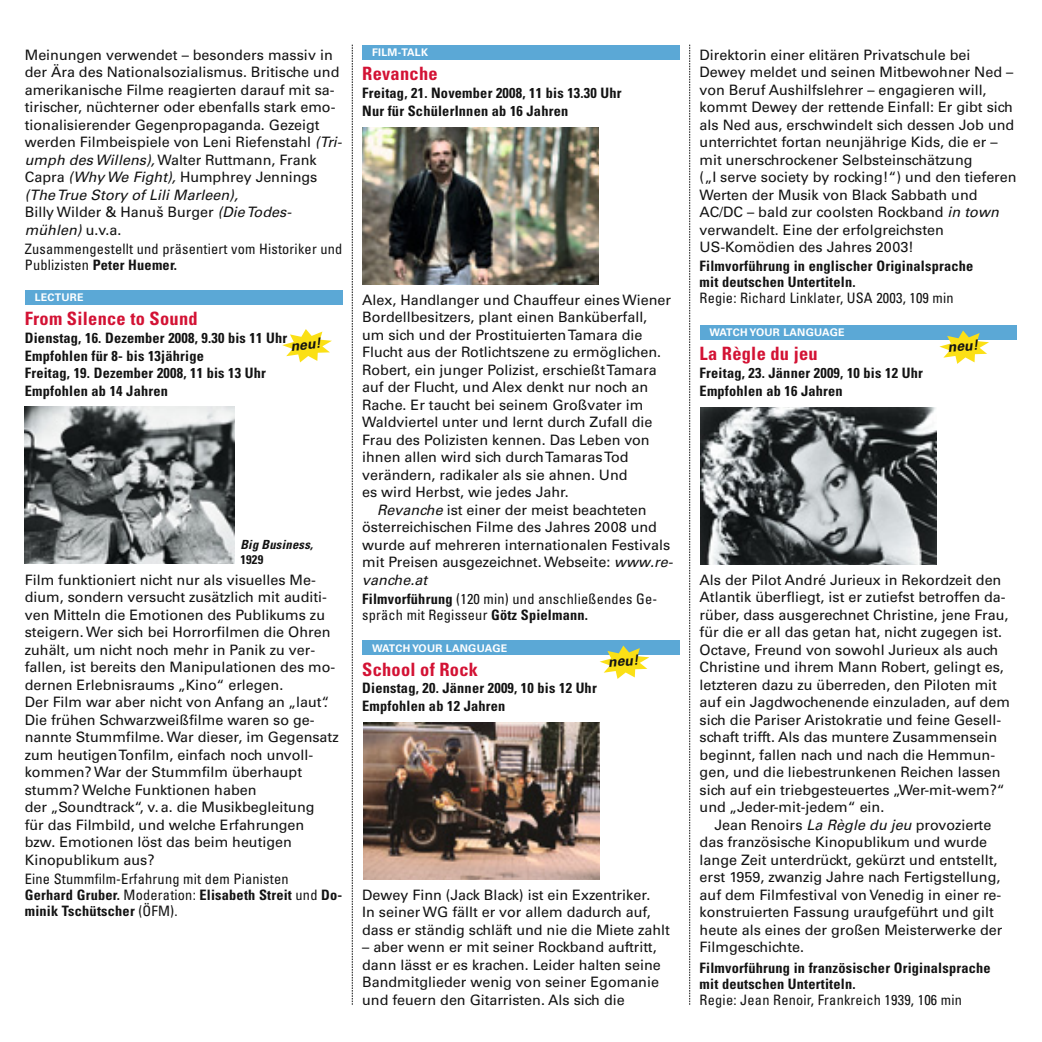
<style>
.page{position:relative;width:1042px;height:1042px;background:#fff}
.page>*{position:absolute;margin:0;border:0;box-sizing:border-box;transform-origin:0 0}
.t1{font:700 condensed 18.38px "Univers LT";letter-spacing:.015em;color:#d31234}
.t2{font:14.35px/17.5px "Univers LT";color:#131313}
.t3{font:700 condensed 14.35px/17.5px "Univers LT";letter-spacing:.015em;color:#131313}
.t4{font:condensed 14.35px/15.8px "Univers LT";letter-spacing:.015em;color:#131313}
.t5{font:italic 14.35px "Univers LT";letter-spacing:.005em;color:#131313}
.t6{font:italic 700 14px "Univers LT";color:#131313}
.t7{font:italic 700 condensed 12.6px "Univers LT";letter-spacing:.02em;color:#131313}
.t8{font:700 condensed 12.6px "Univers LT";color:#131313}
.t9{font:700 10.5px "Univers LT";letter-spacing:.025em;color:#fff}
.s1{font-style:italic}
.s2{font-weight:700}
</style>
<div class="page">
<div style="left:25px;top:290px;width:317px;height:15px;background:#5ba8d6"></div>
<div style="left:362px;top:640px;width:318px;height:15px;background:#5ba8d6"></div>
<div style="left:362px;top:45px;width:318px;height:15px;background:#5ba8d6"></div>
<div style="left:701px;top:325px;width:316px;height:15px;background:#5ba8d6"></div>
<svg style="left:939px;top:330px;width:50px;height:34px"></svg>
<svg style="left:600px;top:645px;width:49px;height:34px"></svg>
<svg style="left:282px;top:329px;width:50px;height:33px"></svg>
<img style="left:25px;top:406px;width:209px;height:158px">
<img style="left:362px;top:127px;width:236px;height:158px">
<img style="left:363px;top:722px;width:236px;height:158px">
<img style="left:701px;top:407px;width:236px;height:158px">
<svg style="left:352px;top:45px;width:1px;height:960px"></svg>
<svg style="left:689px;top:45px;width:1px;height:960px"></svg>
<p class="t2" style="left:25px;top:47px;width:319px">Meinungen verwendet – besonders massiv in der Ära des Nationalsozialismus. Britische und amerikanische Filme reagierten darauf mit sa&shy;tirischer, nüchterner oder ebenfalls stark emo&shy;tionalisierender Gegenpropaganda. Gezeigt werden Filmbeispiele von Leni Riefenstahl <span class="s1">(Tri&shy;umph des Willens),</span> Walter Ruttmann, Frank Capra <span class="s1">(Why We Fight),</span> Humphrey Jennings <span class="s1">(The True Story of Lili Marleen),<br></span>Billy Wilder &amp; Hanuš Burger <span class="s1">(Die Todes - mühlen)</span> u.v.a.</p>
<p class="t4" style="left:25px;top:242px;width:319px">Zusammengestellt und präsentiert vom Historiker und<br>Publizisten <span class="s2">Peter Huemer.</span></p>
<p class="t9" style="left:35px;top:294px;width:50px">LECTURE</p>
<p class="t1" style="left:25px;top:312px;width:174px">From Silence to Sound</p>
<p class="t3" style="left:25px;top:330px;width:264px">Dienstag, 16. Dezember 2008, 9.30 bis 11 Uhr Empfohlen für 8- bis 13jährige<br>Freitag, 19. Dezember 2008, 11 bis 13 Uhr Empfohlen ab 14 Jahren</p>
<p class="t6" style="left:290px;top:340px;width:32px;rotate:-5deg">neu!</p>
<p class="t7" style="left:240px;top:540px;width:74px">Big Business,</p>
<p class="t8" style="left:240px;top:555px;width:24px">1929</p>
<p class="t2" style="left:25px;top:572px;width:315px">Film funktioniert nicht nur als visuelles Me&shy;dium, sondern versucht zusätzlich mit auditi&shy;ven Mitteln die Emotionen des Publikums zu steigern. Wer sich bei Horrorfilmen die Ohren zuhält, um nicht noch mehr in Panik zu ver - fallen, ist bereits den Manipulationen des mo&shy;dernen Erlebnisraums „Kino“ erlegen.<br>Der Film war aber nicht von Anfang an „laut“.<br>Die frühen Schwarzweißfilme waren so ge&shy;nannte Stummfilme. War dieser, im Gegensatz zum heutigen Tonfilm, einfach noch unvoll&shy;kommen? War der Stummfilm überhaupt stumm? Welche Funktionen haben<br>der „Soundtrack“, v. a. die Musikbegleitung<br>für das Filmbild, und welche Erfahrungen<br>bzw. Emotionen löst das beim heutigen<br>Kino publikum aus?</p>
<p class="t4" style="left:25px;top:872px;width:319px">Eine Stummfilm-Erfahrung mit dem Pianisten<br><span class="s2">Gerhard Gruber.</span> Moderation: <span class="s2">Elisabeth Streit</span> und <span class="s2">Do&shy;minik Tschütscher</span> (ÖFM).</p>
<p class="t9" style="left:372px;top:49px;width:57px">FILM-TALK</p>
<p class="t1" style="left:362px;top:67px;width:77px">Revanche</p>
<p class="t3" style="left:362px;top:85px;width:261px">Freitag, 21. November 2008, 11 bis 13.30 Uhr<br>Nur für SchülerInnen ab 16 Jahren</p>
<p class="t2" style="left:362px;top:292px;width:310px">Alex, Handlanger und Chauffeur eines Wiener</p>
<p class="t2" style="left:362px;top:310px;width:287px">Bordellbesitzers, plant einen Banküberfall,</p>
<p class="t2" style="left:362px;top:327px;width:282px">um sich und der Prostituierten Tamara die</p>
<p class="t2" style="left:362px;top:345px;width:300px">Flucht aus der Rotlichtszene zu ermöglichen.</p>
<p class="t2" style="left:362px;top:362px;width:296px">Robert, ein junger Polizist, erschießt Tamara</p>
<p class="t2" style="left:362px;top:380px;width:287px">auf der Flucht, und Alex denkt nur noch an</p>
<p class="t2" style="left:362px;top:397px;width:282px">Rache. Er taucht bei seinem Großvater im</p>
<p class="t2" style="left:362px;top:415px;width:292px">Waldviertel unter und lernt durch Zufall die</p>
<p class="t2" style="left:362px;top:432px;width:289px">Frau des Polizisten kennen. Das Leben von</p>
<p class="t2" style="left:362px;top:450px;width:268px">ihnen allen wird sich durch Tamaras Tod</p>
<p class="t2" style="left:362px;top:467px;width:267px">verändern, radikaler als sie ahnen. Und</p>
<p class="t2" style="left:362px;top:485px;width:208px">es wird Herbst, wie jedes Jahr.</p>
<p class="t2" style="left:377px;top:502px;width:271px"><span class="s1">Revanche</span> ist einer der meist beachteten</p>
<p class="t2" style="left:362px;top:520px;width:296px">österreichischen Filme des Jahres 2008 und</p>
<p class="t2" style="left:362px;top:537px;width:310px">wurde auf mehreren internationalen Festivals</p>
<p class="t2" style="left:362px;top:555px;width:312px">mit Preisen ausgezeichnet. Webseite: <span class="s1">www.re-</span></p>
<p class="t5" style="left:362px;top:574px;width:67px">vanche.at</p>
<p class="t4" style="left:362px;top:592px;width:297px"><span class="s2">Filmvorführung</span> (120 min) und anschließendes Ge&shy;spräch mit Regisseur <span class="s2">Götz Spielmann.</span></p>
<p class="t9" style="left:372px;top:644px;width:137px">WATCH YOUR LANGUAGE</p>
<p class="t1" style="left:362px;top:662px;width:117px">School of Rock</p>
<p class="t3" style="left:362px;top:680px;width:236px">Dienstag, 20. Jänner 2009, 10 bis 12 Uhr<br>Empfohlen ab 12 Jahren</p>
<p class="t6" style="left:607px;top:657px;width:32px;rotate:-5deg">neu!</p>
<p class="t2" style="left:362px;top:887px;width:309px">Dewey Finn (Jack Black) ist ein Exzentriker.<br>In seiner WG fällt er vor allem dadurch auf, dass er ständig schläft und nie die Miete zahlt</p>
<p class="t2" style="left:362px;top:940px;width:300px">– aber wenn er mit seiner Rockband auftritt, dann lässt er es krachen. Leider halten seine Bandmitglieder wenig von seiner Egomanie und feuern den Gitarristen. Als sich die</p>
<p class="t2" style="left:699px;top:47px;width:318px">Direktorin einer elitären Privatschule bei Dewey meldet und seinen Mitbewohner Ned – von Beruf Aushilfslehrer – engagieren will, kommt Dewey der rettende Einfall: Er gibt sich als Ned aus, erschwindelt sich dessen Job und unterrichtet fortan neunjährige Kids, die er – mit unerschrockener Selbsteinschätzung<br>(„I serve society by rocking!“) und den tieferen Werten der Musik von Black Sabbath und AC/DC – bald zur coolsten Rockband <span class="s1">in town </span>verwandelt. Eine der erfolgreichsten US-Komödien des Jahres 2003!</p>
<p class="t3" style="left:699px;top:260px;width:275px;line-height:15.8px">Filmvorführung in englischer Originalsprache mit deutschen Untertiteln.</p>
<p class="t4" style="left:699px;top:291px;width:256px">Regie: Richard Linklater, USA 2003, 109 min</p>
<p class="t9" style="left:709px;top:329px;width:137px">WATCH YOUR LANGUAGE</p>
<p class="t1" style="left:699px;top:347px;width:120px">La Règle du jeu</p>
<p class="t3" style="left:699px;top:365px;width:225px">Freitag, 23. Jänner 2009, 10 bis 12 Uhr<br>Empfohlen ab 16 Jahren</p>
<p class="t6" style="left:947px;top:342px;width:32px;rotate:-5deg">neu!</p>
<p class="t2" style="left:699px;top:572px;width:312px">Als der Pilot André Jurieux in Rekordzeit den Atlantik überfliegt, ist er zutiefst betroffen da&shy;rüber, dass ausgerechnet Christine, jene Frau, für die er all das getan hat, nicht zu gegen ist.<br>Octave, Freund von sowohl Jurieux als auch Christine und ihrem Mann Robert, gelingt es, letzteren dazu zu überreden, den Piloten mit auf ein Jagdwochenende einzu laden, auf dem sich die Pariser Aristokratie und feine Gesell&shy;schaft trifft. Als das muntere Zusammensein beginnt, fallen nach und nach die Hemmun&shy;gen, und die liebestrunkenen Reichen lassen sich auf ein triebgesteuertes „Wer-mit-wem?“ und „Jeder-mit-jedem“ ein.</p>
<p class="t2" style="left:699px;top:817px;width:304px;text-indent:15px">Jean Renoirs <span class="s1">La Règle du jeu</span> provozierte das französische Kinopublikum und wurde lange Zeit unterdrückt, gekürzt und entstellt, erst 1959, zwanzig Jahre nach Fertigstellung, auf dem Filmfestival von Venedig in einer re&shy;konstruierten Fassung uraufgeführt und gilt heute als eines der großen Meisterwerke der Filmgeschichte.</p>
<p class="t3" style="left:699px;top:961px;width:293px;line-height:15.8px">Filmvorführung in französischer Originalsprache mit deutschen Untertiteln.</p>
<p class="t4" style="left:699px;top:993px;width:264px">Regie: Jean Renoir, Frankreich 1939, 106 min</p>
</div>
